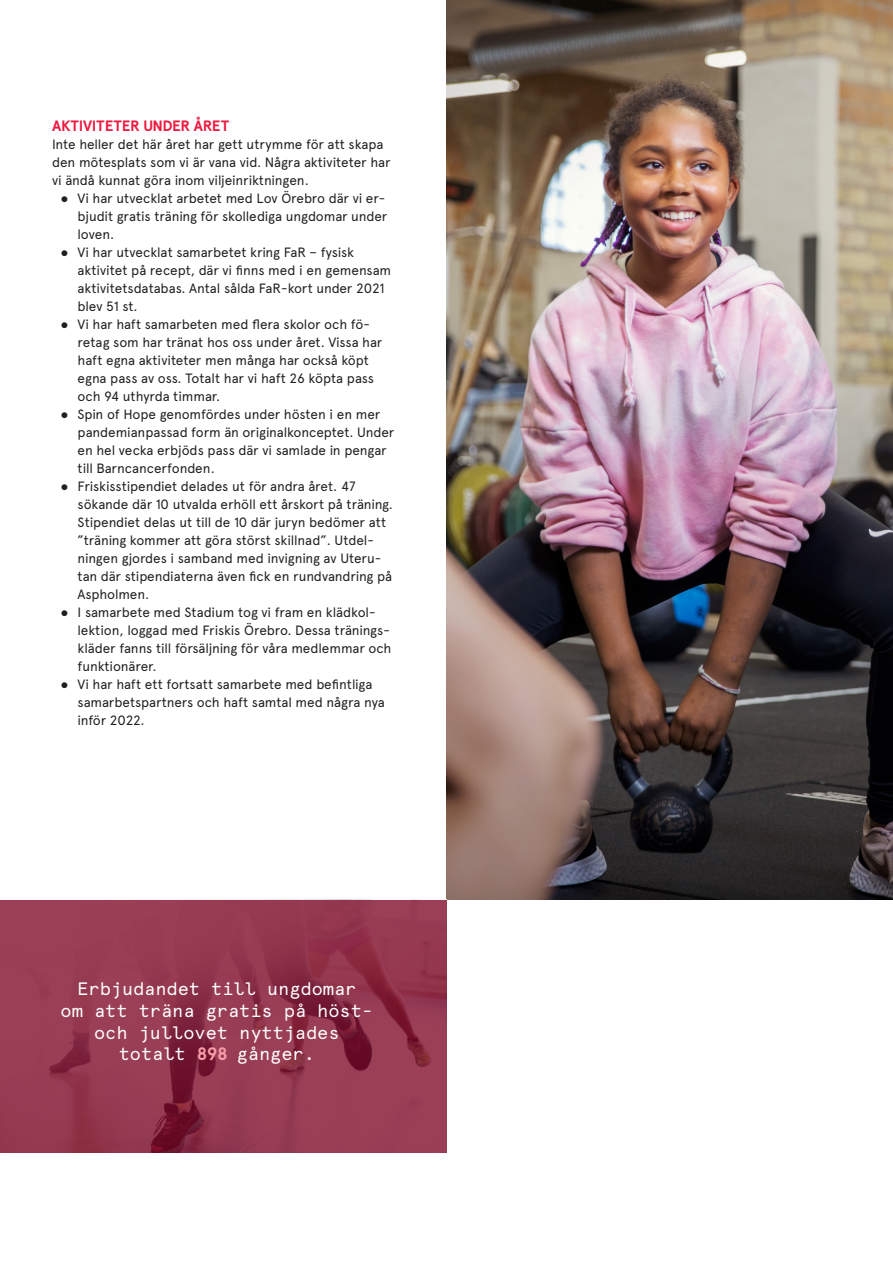
<style>
.page{position:relative;width:893px;height:1263px;background:#fff}
.page>*{position:absolute;margin:0;border:0;box-sizing:border-box;transform-origin:0 0}
.t1{font:18px/21.6px "Apercu Mono";color:#fff;text-align:center}
.Underrubrik{font:700 15px "Apercu";letter-spacing:-.02em;color:#ed1a40}
.Brödtext{font:13.5px/18px "Apercu";letter-spacing:-.01em;color:#231f20}
.s1{font-family:"Arial"}
.s2{font-family:"Apercu";font-weight:700;color:#f69ea9}
</style>
<div class="page">
<img style="left:446px;top:0;width:447px;height:900px">
<svg style="left:0;top:900px;width:446px;height:252px;background:#92374f"></svg>
<p class="Underrubrik" style="left:52px;top:117px;width:179px">AKTIVITETER UNDER ÅRET</p>
<p class="Brödtext" style="left:52px;top:135px;width:340px">Inte heller det här året har gett utrymme för att skapa den mötesplats som vi är vana vid. Några aktiviteter har vi ändå kunnat göra inom viljeinriktningen.</p>
<p class="Brödtext" style="left:78px;top:189px;width:311px;text-indent:-17px"><span class="s1">●</span> Vi har utvecklat arbetet med Lov Örebro där vi er&shy;bjudit gratis träning för skollediga ungdomar under loven.</p>
<p class="Brödtext" style="left:78px;top:243px;width:315px;text-indent:-17px"><span class="s1">●</span> Vi har utvecklat samarbetet kring FaR – fysisk aktivitet på recept, där vi finns med i en gemensam aktivitetsdatabas. Antal sålda FaR-kort under 2021 blev 51 st.</p>
<p class="Brödtext" style="left:78px;top:315px;width:306px;text-indent:-17px"><span class="s1">●</span> Vi har haft samarbeten med flera skolor och fö&shy;retag som har tränat hos oss under året. Vissa har haft egna aktiviteter men många har också köpt egna pass av oss. Totalt har vi haft 26 köpta pass och 94 uthyrda timmar.</p>
<p class="Brödtext" style="left:78px;top:405px;width:318px;text-indent:-17px"><span class="s1">●</span> Spin of Hope genomfördes under hösten i en mer pandemianpassad form än originalkonceptet. Under en hel vecka erbjöds pass där vi samlade in pengar till Barncancerfonden.</p>
<p class="Brödtext" style="left:78px;top:477px;width:317px;text-indent:-17px"><span class="s1">●</span> Friskisstipendiet delades ut för andra året. 47 sökande där 10 utvalda erhöll ett årskort på träning.<br>Stipendiet delas ut till de 10 där juryn bedömer att ”träning kommer att göra störst skillnad”. Utdel&shy;ningen gjordes i samband med invigning av Uteru&shy;tan där stipendiaterna även fick en rundvandring på Aspholmen.</p>
<p class="Brödtext" style="left:78px;top:603px;width:315px;text-indent:-17px"><span class="s1">●</span> I samarbete med Stadium tog vi fram en klädkol&shy;lektion, loggad med Friskis Örebro. Dessa tränings&shy;kläder fanns till försäljning för våra medlemmar och funktionärer.</p>
<p class="Brödtext" style="left:78px;top:675px;width:309px;text-indent:-17px"><span class="s1">●</span> Vi har haft ett fortsatt samarbete med befintliga samarbetspartners och haft samtal med några nya inför 2022.</p>
<p class="t1" style="left:77px;top:978px;width:280px">Erbjudandet till ungdomar</p>
<p class="t1" style="left:61px;top:1000px;width:314px">om att träna gratis på höst&shy;och jullovet nyttjades</p>
<p class="t1" style="left:119px;top:1043px;width:198px">totalt <span class="s2">898</span> gånger.</p>
</div>
